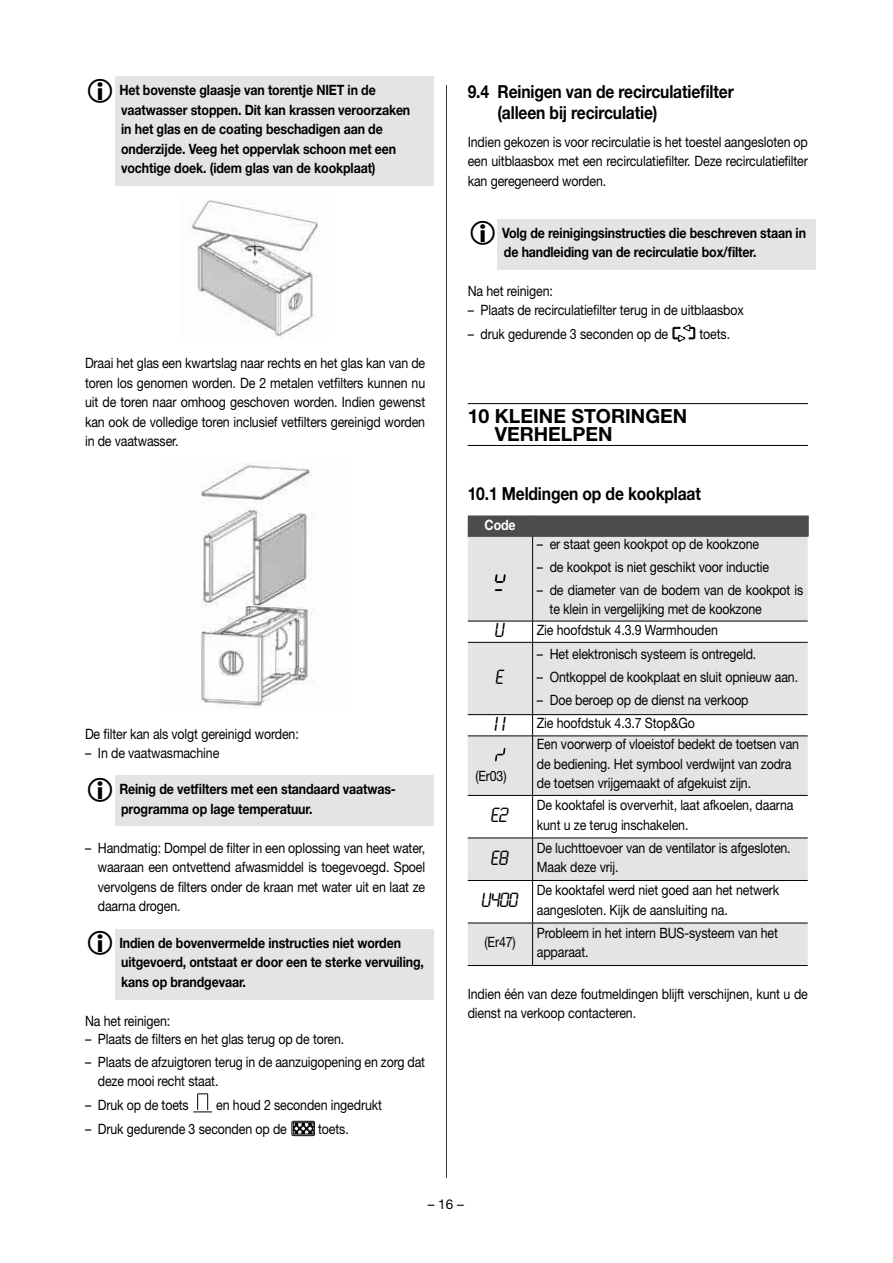
<style>
.page{position:relative;width:893px;height:1263px;background:#fff}
.page>*{position:absolute;margin:0;border:0;box-sizing:border-box;transform-origin:0 0}
.t1{font:700 19.5px/18px "Helvetica Neue LT Std";color:#000}
.t2{font:700 18px/21px "Helvetica Neue LT Std";letter-spacing:-.01em;color:#000;scale:.87 1}
.t3{font:18px "LCD Normal";letter-spacing:-.01em;color:#000}
.t4{font:14.25px/19.5px "Helvetica Neue LT Std";letter-spacing:-.01em;color:#000;scale:.87 1}
.t5{font:700 14.25px/19.5px "Helvetica Neue LT Std";letter-spacing:-.01em;color:#000;scale:.87 1}
.t6{font:700 14.25px "Helvetica Neue LT Std";color:#fff;scale:.87 1}
.t7{font:13.5px "Helvetica Neue LT Std";color:#000}
</style>
<div class="page">
<hr style="left:446px;top:85px;width:1px;height:1093px;background:#000">
<div style="left:115px;top:77px;width:319px;height:109px;background:#e4e4e4"></div>
<div style="left:115px;top:775px;width:319px;height:51px;background:#e4e4e4"></div>
<div style="left:115px;top:929px;width:319px;height:70px;background:#e4e4e4"></div>
<img style="left:188px;top:200px;width:130px;height:139px">
<img style="left:201px;top:462px;width:113px;height:247px">
<svg style="left:194px;top:1093px;width:18px;height:20px"></svg>
<svg style="left:291px;top:1121px;width:24px;height:15px"></svg>
<div style="left:497px;top:219px;width:319px;height:51px;background:#e4e4e4"></div>
<hr style="left:468px;top:403px;width:340px;height:1px;background:#000">
<hr style="left:468px;top:445px;width:340px;height:1px;background:#000">
<svg style="left:672px;top:325px;width:23px;height:17px"></svg>
<div style="left:468px;top:537px;width:340px;height:428px;background:#e4e4e4"></div>
<svg style="left:468px;top:622px;width:340px;height:301px;fill:#e4e4e4"></svg>
<hr style="left:468px;top:536px;width:65px;height:1px;background:#000">
<hr style="left:533px;top:536px;width:275px;height:1px;background:#000">
<hr style="left:532px;top:536px;width:1px;height:85px;background:#000">
<hr style="left:468px;top:621px;width:65px;height:1px;background:#000">
<hr style="left:533px;top:621px;width:275px;height:1px;background:#000">
<svg style="left:532px;top:621px;width:1px;height:21px"></svg>
<hr style="left:468px;top:642px;width:65px;height:1px;background:#000">
<hr style="left:533px;top:642px;width:275px;height:1px;background:#000">
<hr style="left:532px;top:642px;width:1px;height:72px;background:#000">
<hr style="left:468px;top:714px;width:65px;height:1px;background:#000">
<hr style="left:533px;top:714px;width:275px;height:1px;background:#000">
<svg style="left:532px;top:715px;width:1px;height:21px"></svg>
<hr style="left:468px;top:736px;width:65px;height:1px;background:#000">
<hr style="left:533px;top:736px;width:275px;height:1px;background:#000">
<hr style="left:532px;top:736px;width:1px;height:59px;background:#000">
<hr style="left:468px;top:795px;width:65px;height:1px;background:#000">
<hr style="left:533px;top:795px;width:275px;height:1px;background:#000">
<hr style="left:532px;top:796px;width:1px;height:42px;background:#000">
<hr style="left:468px;top:838px;width:65px;height:1px;background:#000">
<hr style="left:533px;top:838px;width:275px;height:1px;background:#000">
<hr style="left:532px;top:838px;width:1px;height:42px;background:#000">
<hr style="left:468px;top:880px;width:65px;height:1px;background:#000">
<hr style="left:533px;top:880px;width:275px;height:1px;background:#000">
<hr style="left:532px;top:881px;width:1px;height:42px;background:#000">
<hr style="left:468px;top:923px;width:65px;height:1px;background:#000">
<hr style="left:533px;top:923px;width:275px;height:1px;background:#000">
<hr style="left:532px;top:923px;width:1px;height:42px;background:#000">
<hr style="left:468px;top:965px;width:65px;height:1px;background:#000">
<hr style="left:533px;top:965px;width:275px;height:1px;background:#000">
<div style="left:468px;top:515px;width:66px;height:21px;background:#4c4c4c"></div>
<div style="left:533px;top:515px;width:276px;height:21px;background:#4c4c4c"></div>
<svg style="left:495px;top:589px;width:7px;height:2px"></svg>
<svg style="left:495px;top:574px;width:11px;height:9px"></svg>
<svg style="left:495px;top:748px;width:10px;height:13px"></svg>
<p class="t5" style="left:119px;top:80px;width:336px">Het bovenste glaasje van torentje NIET in de vaatwasser stoppen. Dit kan krassen veroorzaken in het glas en de coating beschadigen aan de onderzijde. Veeg het oppervlak schoon met een vochtige doek. (idem glas van de kookplaat)</p>
<p class="t4" style="left:85px;top:353px;width:393px;text-align:justify">Draai het glas een kwartslag naar rechts en het glas kan van de toren los genomen worden. De 2 metalen vetfilters kunnen nu uit de toren naar omhoog geschoven worden. Indien gewenst kan ook de volledige toren inclusief vetfilters gereinigd worden in de vaatwasser.</p>
<p class="t4" style="left:85px;top:724px;width:247px">De filter kan als volgt gereinigd worden:</p>
<p class="t4" style="left:85px;top:742px;width:156px">– In de vaatwasmachine</p>
<p class="t5" style="left:119px;top:779px;width:318px">Reinig de vetfilters met een standaard vaatwas&shy;programma op lage temperatuur.</p>
<p class="t4" style="left:98px;top:837px;width:378px;text-align:justify;text-indent:-13px">– Handmatig: Dompel de filter in een oplossing van heet water, waaraan een ontvettend afwasmiddel is toegevoegd. Spoel vervolgens de filters onder de kraan met water uit en laat ze daarna drogen.</p>
<p class="t5" style="left:119px;top:932px;width:352px">Indien de bovenvermelde instructies niet worden uitgevoerd, ontstaat er door een te sterke vervuiling, kans op brandgevaar.</p>
<p class="t4" style="left:85px;top:1010px;width:99px">Na het reinigen:</p>
<p class="t4" style="left:85px;top:1029px;width:300px">– Plaats de filters en het glas terug op de toren.</p>
<p class="t4" style="left:98px;top:1053px;width:378px;line-height:18.8px;text-indent:-13px">– Plaats de afzuigtoren terug in de aanzuigopening en zorg dat deze mooi recht staat.</p>
<p class="t4" style="left:85px;top:1095px;width:121px">– Druk op de toets</p>
<p class="t4" style="left:216px;top:1095px;width:192px">en houd 2 seconden ingedrukt</p>
<p class="t4" style="left:85px;top:1118px;width:234px">– Druk gedurende 3 seconden op de</p>
<p class="t4" style="left:318px;top:1118px;width:37px">toets.</p>
<p class="t2" style="left:497px;top:81px;width:273px;text-indent:-30px">9.4 Reinigen van de recirculatiefilter (alleen bij recirculatie)</p>
<p class="t4" style="left:468px;top:132px;width:393px;text-align:justify">Indien gekozen is voor recirculatie is het toestel aangesloten op een uitblaasbox met een recirculatiefilter. Deze recirculatiefilter kan geregeneerd worden.</p>
<p class="t5" style="left:502px;top:223px;width:351px">Volg de reinigingsinstructies die beschreven staan in de handleiding van de recirculatie box/filter.</p>
<p class="t4" style="left:468px;top:281px;width:99px">Na het reinigen:</p>
<p class="t4" style="left:468px;top:300px;width:319px">– Plaats de recirculatiefilter terug in de uitblaasbox</p>
<p class="t4" style="left:468px;top:324px;width:232px">– druk gedurende 3 seconden op de</p>
<p class="t4" style="left:699px;top:324px;width:37px">toets.</p>
<h1 class="t1" style="left:495px;top:407px;width:194px;text-indent:-27px">10 KLEINE STORINGEN<br>VERHELPEN</h1>
<p class="t2" style="left:468px;top:483px;width:270px">10.1 Meldingen op de kookplaat</p>
<p class="t6" style="left:485px;top:516px;width:37px">Code</p>
<p class="t4" style="left:537px;top:534px;width:257px">– er staat geen kookpot op de kookzone</p>
<p class="t4" style="left:537px;top:557px;width:268px">– de kookpot is niet geschikt voor inductie</p>
<p class="t4" style="left:550px;top:581px;width:293px;line-height:18.8px;text-indent:-13px">– de diameter van de bodem van de kookpot is te klein in vergelijking met de kookzone</p>
<p class="t3" style="left:496px;top:620px;width:11px">U</p>
<p class="t4" style="left:537px;top:620px;width:210px">Zie hoofdstuk 4.3.9 Warmhouden</p>
<p class="t3" style="left:496px;top:667px;width:10px">E</p>
<p class="t4" style="left:537px;top:643px;width:254px">– Het elektronisch systeem is ontregeld.</p>
<p class="t4" style="left:537px;top:666px;width:302px">– Ontkoppel de kookplaat en sluit opnieuw aan.</p>
<p class="t4" style="left:537px;top:689px;width:245px">– Doe beroep op de dienst na verkoop</p>
<p class="t3" style="left:495px;top:714px;width:12px">I I</p>
<p class="t4" style="left:537px;top:713px;width:183px">Zie hoofdstuk 4.3.7 Stop&amp;Go</p>
<p class="t4" style="left:475px;top:766px;width:37px">(Er03)</p>
<p class="t4" style="left:537px;top:734px;width:303px">Een voorwerp of vloeistof bedekt de toetsen van de bediening. Het symbool verdwijnt van zodra de toetsen vrijgemaakt of afgekuist zijn.</p>
<p class="t3" style="left:492px;top:805px;width:19px">E2</p>
<p class="t4" style="left:537px;top:795px;width:297px">De kooktafel is oververhit, laat afkoelen, daarna kunt u ze terug inschakelen.</p>
<p class="t3" style="left:492px;top:848px;width:19px">E8</p>
<p class="t4" style="left:537px;top:837px;width:293px">De luchttoevoer van de ventilator is afgesloten.<br>Maak deze vrij.</p>
<p class="t3" style="left:482px;top:890px;width:38px">U400</p>
<p class="t4" style="left:537px;top:880px;width:280px">De kooktafel werd niet goed aan het netwerk aangesloten. Kijk de aansluiting na.</p>
<p class="t4" style="left:484px;top:932px;width:37px">(Er47)</p>
<p class="t4" style="left:537px;top:922px;width:279px">Probleem in het intern BUS-systeem van het apparaat.</p>
<p class="t4" style="left:468px;top:984px;width:392px">Indien één van deze foutmeldingen blijft verschijnen, kunt u de dienst na verkoop contacteren.</p>
<p class="t7" style="left:428px;top:1196px;width:38px">– 16 –</p>
</div>
